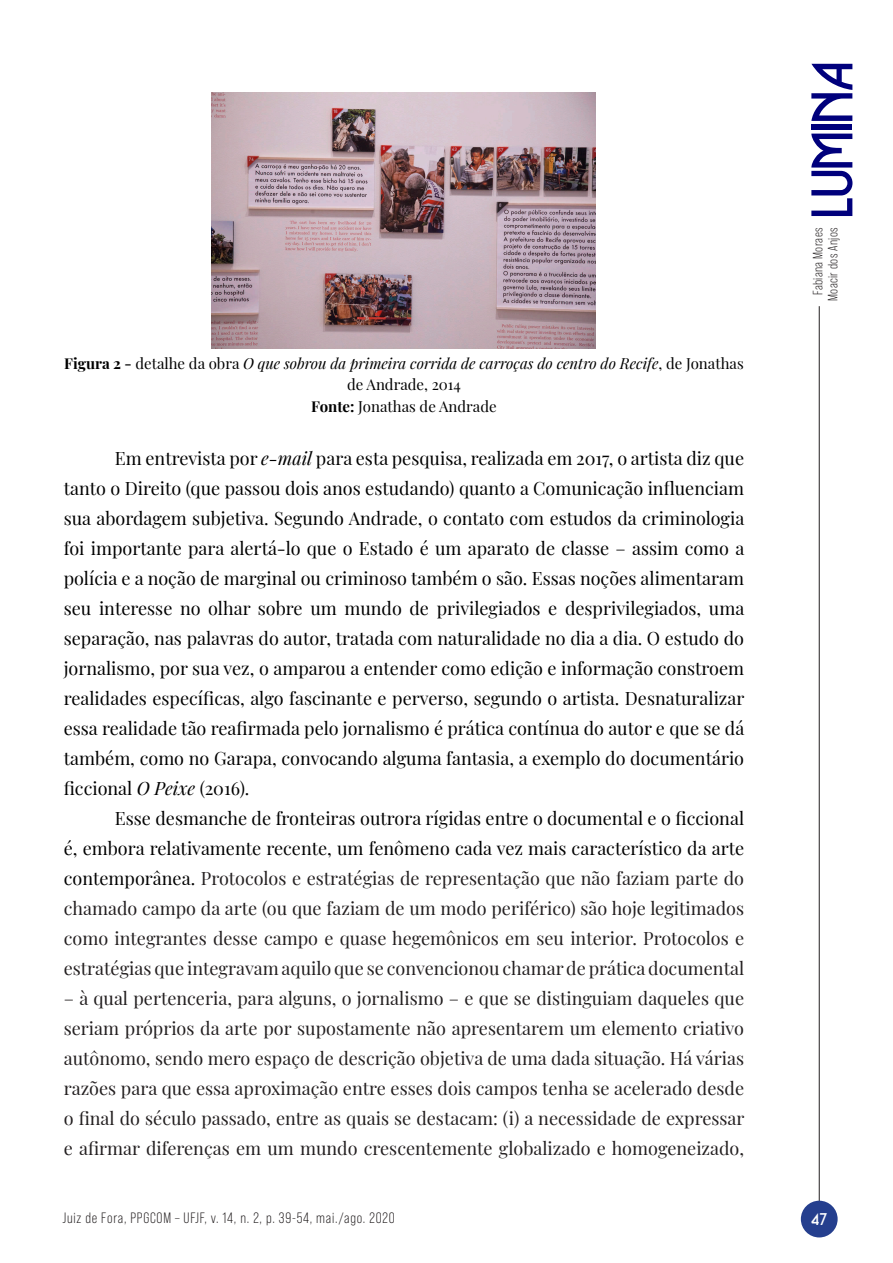
<style>
.page{position:relative;width:893px;height:1263px;background:#fff}
.page>*{position:absolute;margin:0;border:0;box-sizing:border-box;transform-origin:0 0}
.t1{font:18px/30px "Playfair Display";color:#231f20;text-align:justify}
.t2{font:18px/30px "Playfair Display";color:#000;text-align:justify}
.t3{font:16.5px "Businko";color:#fff}
.t4{font:italic 15px/21px "Playfair Display";color:#000;text-align:center}
.t5{font:15px "Bebas Neue Pro";letter-spacing:.05em;color:#231f20}
.t6{font:15px "Playfair Display";color:#000}
.t7{font:13.5px/15px "Bebas Neue Pro";letter-spacing:.025em;color:#231f20;text-align:center}
.s1{font-weight:700;font-style:normal}
.s2{font-style:normal}
.s3{font-weight:700}
.s4{font-style:italic}
.s5{color:#000}
</style>
<div class="page">
<hr style="left:819px;top:306px;width:1px;height:923px;background:#231f20">
<svg style="left:811px;top:134px;width:41px;height:82px"></svg>
<div style="left:811px;top:124px;width:41px;height:6px;background:#00007c"></div>
<svg style="left:811px;top:64px;width:41px;height:57px"></svg>
<div style="left:801px;top:1201px;width:37px;height:36px;background:#253f8e;border-radius:50%"></div>
<img style="left:212px;top:92px;width:384px;height:256px">
<p class="t4" style="left:64px;top:351px;width:681px"><span class="s1">Figura 2 -</span> <span class="s2">detalhe da obra</span> O que sobrou da primeira corrida de carroças do centro do Recife<span class="s2">, de Jonathas de Andrade, 2014</span></p>
<p class="t6" style="left:311px;top:395px;width:187px"><span class="s3">Fonte:</span> Jonathas de Andrade</p>
<p class="t2" style="left:64px;top:442px;width:682px;text-indent:51px">Em entrevista por <span class="s4">e-mail</span> para esta pesquisa, realizada em 2017, o artista diz que tanto o Direito (que passou dois anos estudando) quanto a Comunicação influenciam sua abordagem subjetiva. Segundo Andrade, o contato com estudos da criminologia foi importante para alertá-lo que o Estado é um aparato de classe – assim como a polícia e a noção de marginal ou criminoso também o são. Essas noções alimentaram seu interesse no olhar sobre um mundo de privilegiados e desprivilegiados, uma separação, nas palavras do autor, tratada com naturalidade no dia a dia. O estudo do jornalismo, por sua vez, o amparou a entender como edição e informação constroem realidades específicas, algo fascinante e perverso, segundo o artista. Desnaturalizar essa realidade tão reafirmada pelo jornalismo é prática contínua do autor e que se dá também, como no Garapa, convocando alguma fantasia, a exemplo do documentário ficcional <span class="s4">O Peixe</span> (2016).</p>
<p class="t1" style="left:64px;top:802px;width:682px;text-indent:51px"><span class="s5">Esse desmanche de fronteiras outrora rígidas entre o documental e o ficcional é, embora relativamente recente, um fenômeno cada vez mais característico da arte contemporânea.</span> Protocolos e estratégias de representação que não faziam parte do chamado campo da arte (ou que faziam de um modo periférico) são hoje legitimados como integrantes desse campo e quase hegemônicos em seu interior. Protocolos e estratégias que integravam aquilo que se convencionou chamar de prática documental</p>
<p class="t1" style="left:64px;top:982px;width:682px">– à qual pertenceria, para alguns, o jornalismo – e que se distinguiam daqueles que seriam próprios da arte por supostamente não apresentarem um elemento criativo autônomo, sendo mero espaço de descrição objetiva de uma dada situação. Há várias razões para que essa aproximação entre esses dois campos tenha se acelerado desde o final do século passado, entre as quais se destacam: (i) a necessidade de expressar e afirmar diferenças em um mundo crescentemente globalizado e homogeneizado,</p>
<p class="t7" style="left:810px;top:301px;width:75px;rotate:-90deg">Fabiana Moraes<br>Moacir dos Anjos</p>
<p class="t5" style="left:62px;top:1210px;width:334px">Juiz de Fora, PPGCOM – UFJF, v. 14, n. 2, p. 39-54, mai./ago. 2020</p>
<p class="t3" style="left:811px;top:1209px;width:18px">47</p>
</div>
